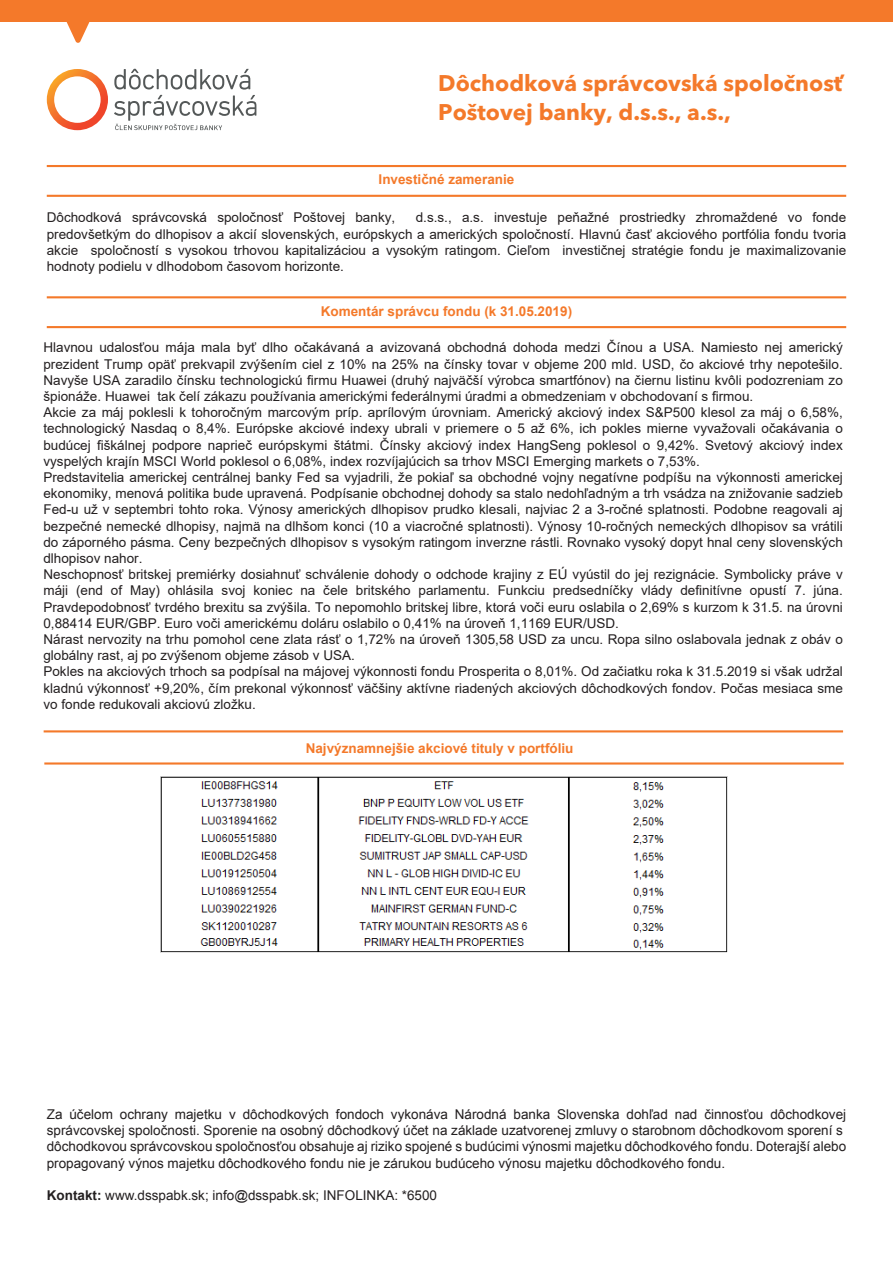
<style>
.page{position:relative;width:893px;height:1263px;background:#fff}
.page>*{position:absolute;margin:0;border:0;box-sizing:border-box;transform-origin:0 0}
.t1{font:700 22.5px/29.1px "Avenir Next LT Pro";color:#f4792a}
.t2{font:13.5px/16.2px "Arial";color:#231f20}
.t3{font:700 13.5px "Arial";color:#f4792a}
.s1{font-weight:700}
</style>
<div class="page">
<svg style="left:66px;top:22px;width:24px;height:21px"></svg>
<div style="left:0;top:0;width:893px;height:22px;background:#f4792a"></div>
<svg style="left:114px;top:68px;width:143px;height:62px"></svg>
<svg style="left:47px;top:69px;width:61px;height:61px"></svg>
<hr style="left:47px;top:165px;width:799px;height:2px;background:#f4792a">
<hr style="left:47px;top:195px;width:799px;height:2px;background:#f4792a">
<hr style="left:47px;top:296px;width:799px;height:2px;background:#f4792a">
<hr style="left:47px;top:326px;width:799px;height:2px;background:#f4792a">
<hr style="left:44px;top:730px;width:799px;height:2px;background:#f4792a">
<hr style="left:44px;top:762px;width:800px;height:2px;background:#f4792a">
<img style="left:160px;top:776px;width:567px;height:177px">
<p class="t1" style="left:438px;top:69px;width:407px">Dôchodková správcovská spoločnosť<br>Poštovej banky, d.s.s., a.s.,</p>
<p class="t3" style="left:379px;top:171px;width:137px">Investičné zameranie</p>
<p class="t2" style="left:47px;top:209px;width:801px;text-align:justify;text-indent:369px">d.s.s., a.s. investuje peňažné prostriedky zhromaždené vo fonde predovšetkým do dlhopisov a akcií slovenských, európskych a amerických spoločností. Hlavnú časť akciového portfólia fondu tvoria akcie spoločností s vysokou trhovou kapitalizáciou a vysokým ratingom. Cieľom investičnej stratégie fondu je maximalizovanie hodnoty podielu v dlhodobom časovom horizonte.</p>
<p class="t2" style="left:47px;top:209px;width:350px">Dôchodková správcovská spoločnosť Poštovej banky,</p>
<p class="t3" style="left:321px;top:302px;width:253px">Komentár správcu fondu (k 31.05.2019)</p>
<p class="t2" style="left:43px;top:339px;width:801px">Hlavnou udalosťou mája mala byť dlho očakávaná a avizovaná obchodná dohoda medzi Čínou a USA. Namiesto nej americký prezident Trump opäť prekvapil zvýšením ciel z 10% na 25% na čínsky tovar v objeme 200 mld. USD, čo akciové trhy nepotešilo.<br>Navyše USA zaradilo čínsku technologickú firmu Huawei (druhý najväčší výrobca smartfónov) na čiernu listinu kvôli podozreniam zo špionáže. Huawei tak čelí zákazu používania americkými federálnymi úradmi a obmedzeniam v obchodovaní s firmou.<br>Akcie za máj poklesli k tohoročným marcovým príp. aprílovým úrovniam. Americký akciový index S&amp;P500 klesol za máj o 6,58%, technologický Nasdaq o 8,4%. Európske akciové indexy ubrali v priemere o 5 až 6%, ich pokles mierne vyvažovali očakávania o budúcej fiškálnej podpore naprieč európskymi štátmi. Čínsky akciový index HangSeng poklesol o 9,42%. Svetový akciový index vyspelých krajín MSCI World poklesol o 6,08%, index rozvíjajúcich sa trhov MSCI Emerging markets o 7,53%.<br>Predstavitelia americkej centrálnej banky Fed sa vyjadrili, že pokiaľ sa obchodné vojny negatívne podpíšu na výkonnosti americkej ekonomiky, menová politika bude upravená. Podpísanie obchodnej dohody sa stalo nedohľadným a trh vsádza na znižovanie sadzieb Fed-u už v septembri tohto roka. Výnosy amerických dlhopisov prudko klesali, najviac 2 a 3-ročné splatnosti. Podobne reagovali aj bezpečné nemecké dlhopisy, najmä na dlhšom konci (10 a viacročné splatnosti). Výnosy 10-ročných nemeckých dlhopisov sa vrátili do záporného pásma. Ceny bezpečných dlhopisov s vysokým ratingom inverzne rástli. Rovnako vysoký dopyt hnal ceny slovenských dlhopisov nahor.<br>Neschopnosť britskej premiérky dosiahnuť schválenie dohody o odchode krajiny z EÚ vyústil do jej rezignácie. Symbolicky práve v máji (end of May) ohlásila svoj koniec na čele britského parlamentu. Funkciu predsedníčky vlády definitívne opustí 7. júna.<br>Pravdepodobnosť tvrdého brexitu sa zvýšila. To nepomohlo britskej libre, ktorá voči euru oslabila o 2,69% s kurzom k 31.5. na úrovni 0,88414 EUR/GBP. Euro voči americkému doláru oslabilo o 0,41% na úroveň 1,1169 EUR/USD.<br>Nárast nervozity na trhu pomohol cene zlata rásť o 1,72% na úroveň 1305,58 USD za uncu. Ropa silno oslabovala jednak z obáv o globálny rast, aj po zvýšenom objeme zásob v USA.<br>Pokles na akciových trhoch sa podpísal na májovej výkonnosti fondu Prosperita o 8,01%. Od začiatku roka k 31.5.2019 si však udržal kladnú výkonnosť +9,20%, čím prekonal výkonnosť väčšiny aktívne riadených akciových dôchodkových fondov. Počas mesiaca sme vo fonde redukovali akciovú zložku.</p>
<p class="t3" style="left:306px;top:739px;width:269px">Najvýznamnejšie akciové tituly v portfóliu</p>
<p class="t2" style="left:47px;top:1106px;width:801px">Za účelom ochrany majetku v dôchodkových fondoch vykonáva Národná banka Slovenska dohľad nad činnosťou dôchodkovej správcovskej spoločnosti. Sporenie na osobný dôchodkový účet na základe uzatvorenej zmluvy o starobnom dôchodkovom sporení s</p>
<p class="t2" style="left:47px;top:1138px;width:801px">dôchodkovou správcovskou spoločnosťou obsahuje aj riziko spojené s budúcimi výnosmi majetku dôchodkového fondu. Doterajší alebo</p>
<p class="t2" style="left:47px;top:1155px;width:680px">propagovaný výnos majetku dôchodkového fondu nie je zárukou budúceho výnosu majetku dôchodkového fondu.</p>
<p class="t2" style="left:47px;top:1187px;width:392px"><span class="s1">Kontakt:</span> www.dsspabk.sk; info@dsspabk.sk; INFOLINKA: *6500</p>
</div>
